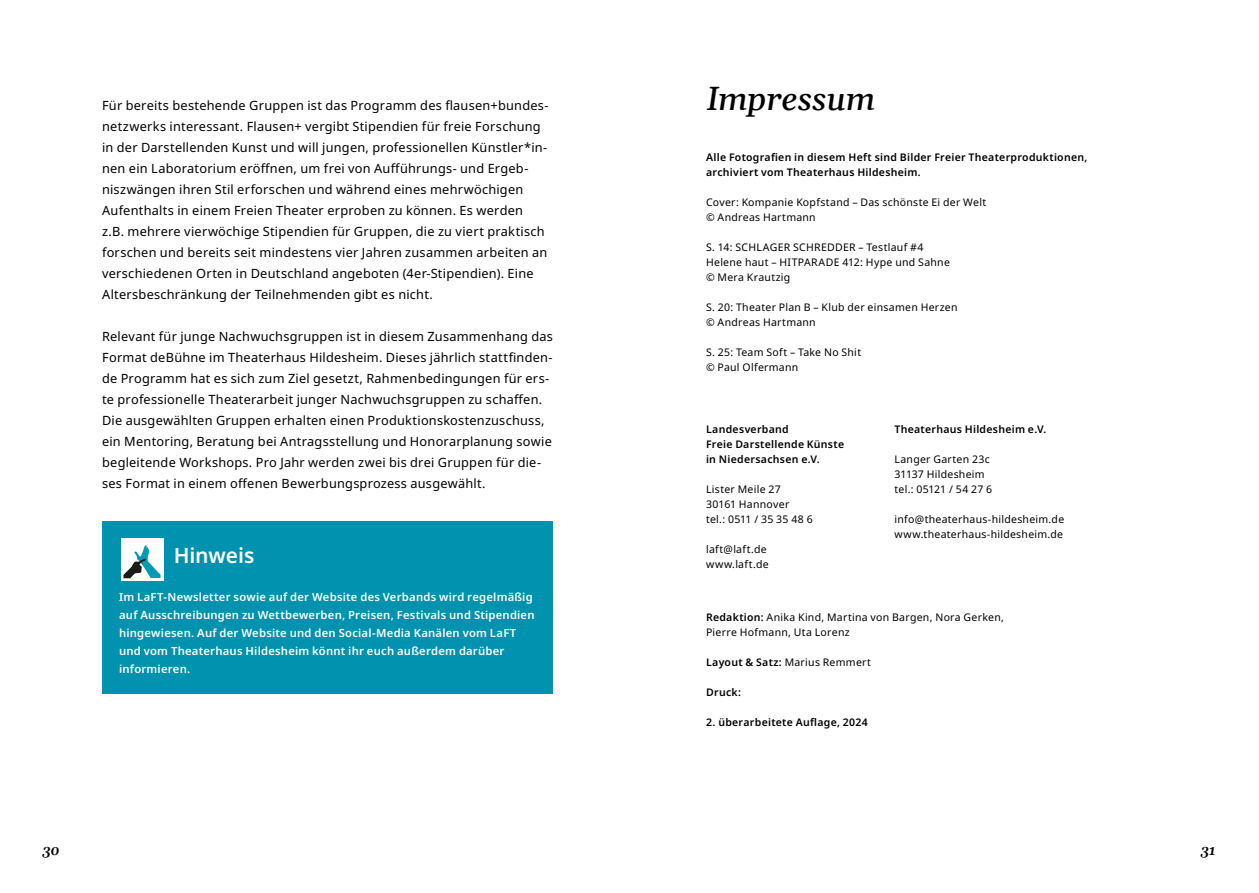
<style>
.page{position:relative;width:1259px;height:893px;background:#fff}
.page>*{position:absolute;margin:0;border:0;box-sizing:border-box;transform-origin:0 0}
.t1{font:italic 500 33px "Gelasio";letter-spacing:-.01em;color:#000}
.t2{font:600 21px "Noto Sans";letter-spacing:-.005em;color:#fff}
.t3{font:italic 600 13.5px "Gelasio";color:#000}
.t4{font:12.75px/21px "Noto Sans";letter-spacing:.02em;color:#000}
.t5{font:600 11.25px/18px "Noto Sans";letter-spacing:.02em;color:#fff}
.t6{font:10.5px/15px "Noto Sans";letter-spacing:.025em;color:#000}
.t7{font:600 10.5px/15px "Noto Sans";letter-spacing:.025em;color:#000}
.s1{font-weight:600}
</style>
<div class="page">
<div style="left:102px;top:521px;width:451px;height:172px;background:#0092ae"></div>
<div style="left:121px;top:538px;width:42px;height:42px;background:#fff"></div>
<svg style="left:123px;top:545px;width:38px;height:33px"></svg>
<p class="t4" style="left:102px;top:95px;width:448px">Für bereits bestehende Gruppen ist das Programm des flausen+bundes&shy;netzwerks interessant. Flausen+ vergibt Stipendien für freie Forschung in der Darstellenden Kunst und will jungen, professionellen Künstler*in&shy;nen ein Laboratorium eröffnen, um frei von Aufführungs- und Ergeb&shy;niszwängen ihren Stil erforschen und während eines mehrwöchigen Aufenthalts in einem Freien Theater erproben zu können. Es werden<br>z.B. mehrere vierwöchige Stipendien für Gruppen, die zu viert praktisch forschen und bereits seit mindestens vier Jahren zusammen arbeiten an verschiedenen Orten in Deutschland angeboten (4er-Stipendien). Eine Altersbeschränkung der Teilnehmenden gibt es nicht.</p>
<p class="t4" style="left:102px;top:326px;width:452px">Relevant für junge Nachwuchsgruppen ist in diesem Zusammenhang das Format deBühne im Theaterhaus Hildesheim. Dieses jährlich stattfinden&shy;de Programm hat es sich zum Ziel gesetzt, Rahmenbedingungen für ers&shy;te professionelle Theaterarbeit junger Nachwuchsgruppen zu schaffen.<br>Die ausgewählten Gruppen erhalten einen Produktionskostenzuschuss, ein Mentoring, Beratung bei Antragsstellung und Honorarplanung sowie begleitende Workshops. Pro Jahr werden zwei bis drei Gruppen für die&shy;ses Format in einem offenen Bewerbungsprozess ausgewählt.</p>
<h2 class="t2" style="left:174px;top:544px;width:82px">Hinweis</h2>
<p class="t5" style="left:119px;top:588px;width:417px">Im LaFT-Newsletter sowie auf der Website des Verbands wird regelmäßig auf Ausschreibungen zu Wettbewerben, Preisen, Festivals und Stipendien hingewiesen. Auf der Website und den Social-Media Kanälen vom LaFT und vom Theaterhaus Hildesheim könnt ihr euch außerdem darüber informieren.</p>
<h1 class="t1" style="left:706px;top:71px;width:171px">Impressum</h1>
<p class="t7" style="left:706px;top:150px;width:383px">Alle Fotografien in diesem Heft sind Bilder Freier Theaterproduktionen, archiviert vom Theaterhaus Hildesheim.</p>
<p class="t6" style="left:706px;top:195px;width:282px">Cover: Kompanie Kopfstand – Das schönste Ei der Welt © Andreas Hartmann</p>
<p class="t6" style="left:706px;top:240px;width:245px">S. 14: SCHLAGER SCHREDDER – Testlauf #4<br>Helene haut – HITPARADE 412: Hype und Sahne © Mera Krautzig</p>
<p class="t6" style="left:706px;top:300px;width:253px">S. 20: Theater Plan B – Klub der einsamen Herzen © Andreas Hartmann</p>
<p class="t6" style="left:706px;top:345px;width:157px">S. 25: Team Soft – Take No Shit © Paul Olfermann</p>
<p class="t7" style="left:706px;top:422px;width:140px">Landesverband<br>Freie Darstellende Künste in Niedersachsen e.V.</p>
<p class="t6" style="left:706px;top:482px;width:108px">Lister Meile 27<br>30161 Hannover<br>tel.: 0511 / 35 35 48 6</p>
<p class="t6" style="left:706px;top:542px;width:64px">laft@laft.de www.laft.de</p>
<p class="t7" style="left:894px;top:422px;width:153px">Theaterhaus Hildesheim e.V.</p>
<p class="t6" style="left:894px;top:452px;width:99px">Langer Garten 23c<br>31137 Hildesheim tel.: 05121 / 54 27 6</p>
<p class="t6" style="left:894px;top:512px;width:171px">info@theaterhaus-hildesheim.de www.theaterhaus-hildesheim.de</p>
<p class="t6" style="left:706px;top:610px;width:299px"><span class="s1">Redaktion:</span> Anika Kind, Martina von Bargen, Nora Gerken,<br>Pierre Hofmann, Uta Lorenz</p>
<p class="t6" style="left:706px;top:655px;width:166px"><span class="s1">Layout &amp; Satz:</span> Marius Remmert</p>
<p class="t7" style="left:706px;top:685px;width:37px">Druck:</p>
<p class="t7" style="left:706px;top:715px;width:163px">2. überarbeitete Auflage, 2024</p>
<p class="t3" style="left:42px;top:839px;width:19px">30</p>
<p class="t3" style="left:1200px;top:839px;width:16px">31</p>
</div>
